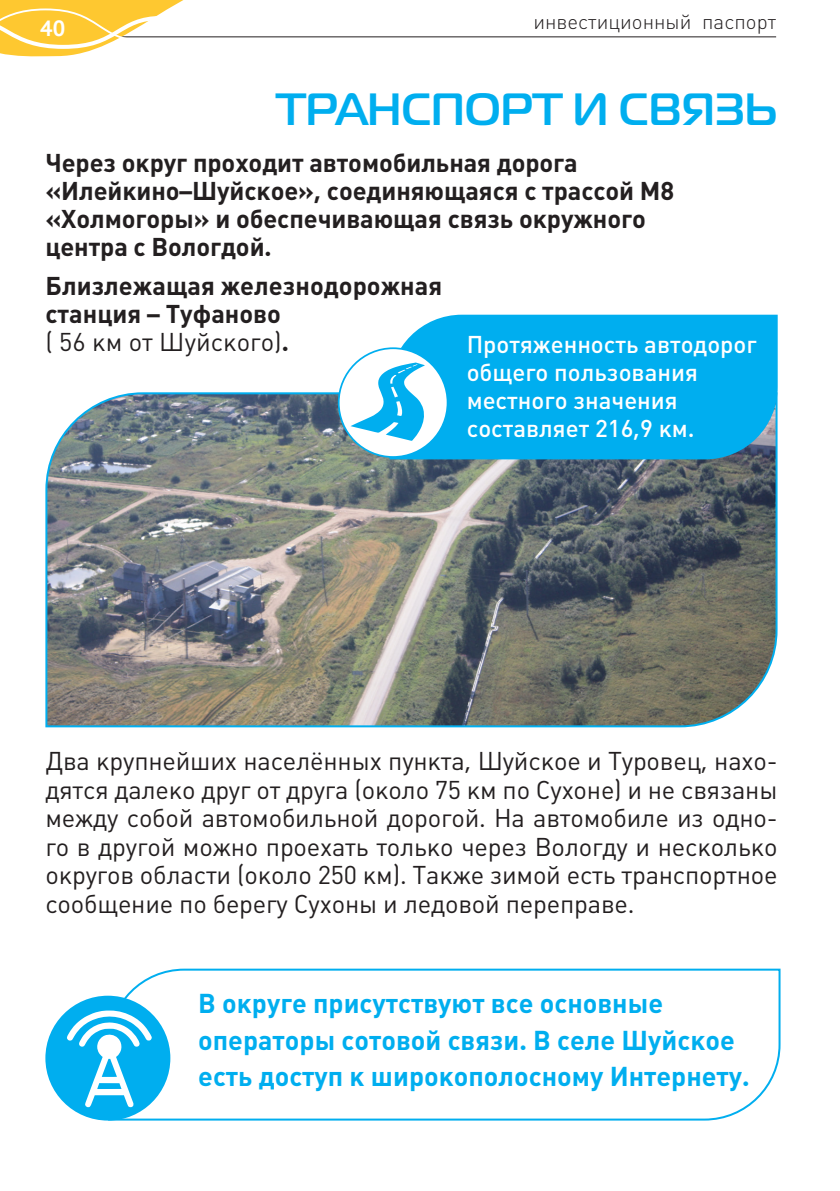
<style>
.page{position:relative;width:840px;height:1191px;background:#fff}
.page>*{position:absolute;margin:0;border:0;box-sizing:border-box;transform-origin:0 0}
.t1{font:700 45.2px "Magistral C";color:#00aeef}
.t2{font:700 27px/36px "Plumb";color:#00aeef}
.t3{font:25.4px/28.4px "Plumb";letter-spacing:-.01em;color:#231f20;text-align:justify}
.t4{font:700 25.4px/28px "Plumb";letter-spacing:-.005em;color:#231f20}
.t5{font:500 24px/28px "Plumb";color:#fff}
.t6{font:700 22px "PT Sans";color:#fff}
.t7{font:300 20.4px "Plumb";color:#231f20}
.s1{font-weight:400}
</style>
<div class="page">
<hr style="left:88px;top:36px;width:687px;height:1px;background:#231f20">
<svg style="left:0;top:0;width:259px;height:57px"></svg>
<img style="left:45px;top:391px;width:733px;height:337px">
<div style="left:389px;top:315px;width:388px;height:144px;background:#00aeef"></div>
<svg style="left:107px;top:968px;width:674px;height:153px"></svg>
<div style="left:45px;top:995px;width:125px;height:125px;background:#00aeef;border-radius:50%"></div>
<div style="left:338px;top:348px;width:109px;height:109px;background:#fff;border-radius:50%"></div>
<div style="left:337px;top:347px;width:111px;height:111px;border:2px solid #00aeef;border-radius:50%"></div>
<svg style="left:67px;top:1010px;width:85px;height:97px"></svg>
<svg style="left:350px;top:362px;width:75px;height:79px"></svg>
<p class="t6" style="left:40px;top:14px;width:26px">40</p>
<p class="t7" style="left:533px;top:10px;width:244px">инвестиционный паспорт</p>
<p class="t1" style="left:276px;top:83px;width:502px">ТРАНСПОРТ И СВЯЗЬ</p>
<p class="t4" style="left:45px;top:148px;width:630px">Через округ проходит автомобильная дорога «Илейкино–Шуйское», соединяющаяся с трассой М8 «Холмогоры» и обеспечивающая связь окружного центра с Вологдой.</p>
<p class="t4" style="left:45px;top:272px;width:398px">Близлежащая железнодорожная станция – Туфаново<br><span class="s1">( 56 км от Шуйского)</span>.</p>
<p class="t5" style="left:466px;top:330px;width:291px">Протяженность автодорог общего пользования местного значения составляет 216,9 км.</p>
<p class="t3" style="left:45px;top:747px;width:733px">Два крупнейших населённых пункта, Шуйское и Туровец, нахо&shy;дятся далеко друг от друга (около 75 км по Сухоне) и не связаны между собой автомобильной дорогой. На автомобиле из одно&shy;го в другой можно проехать только через Вологду и несколько округов области (около 250 км). Также зимой есть транспортное сообщение по берегу Сухоны и ледовой переправе.</p>
<p class="t2" style="left:198px;top:985px;width:552px">В округе присутствуют все основные операторы сотовой связи. В селе Шуйское есть доступ к широкополосному Интернету.</p>
</div>
